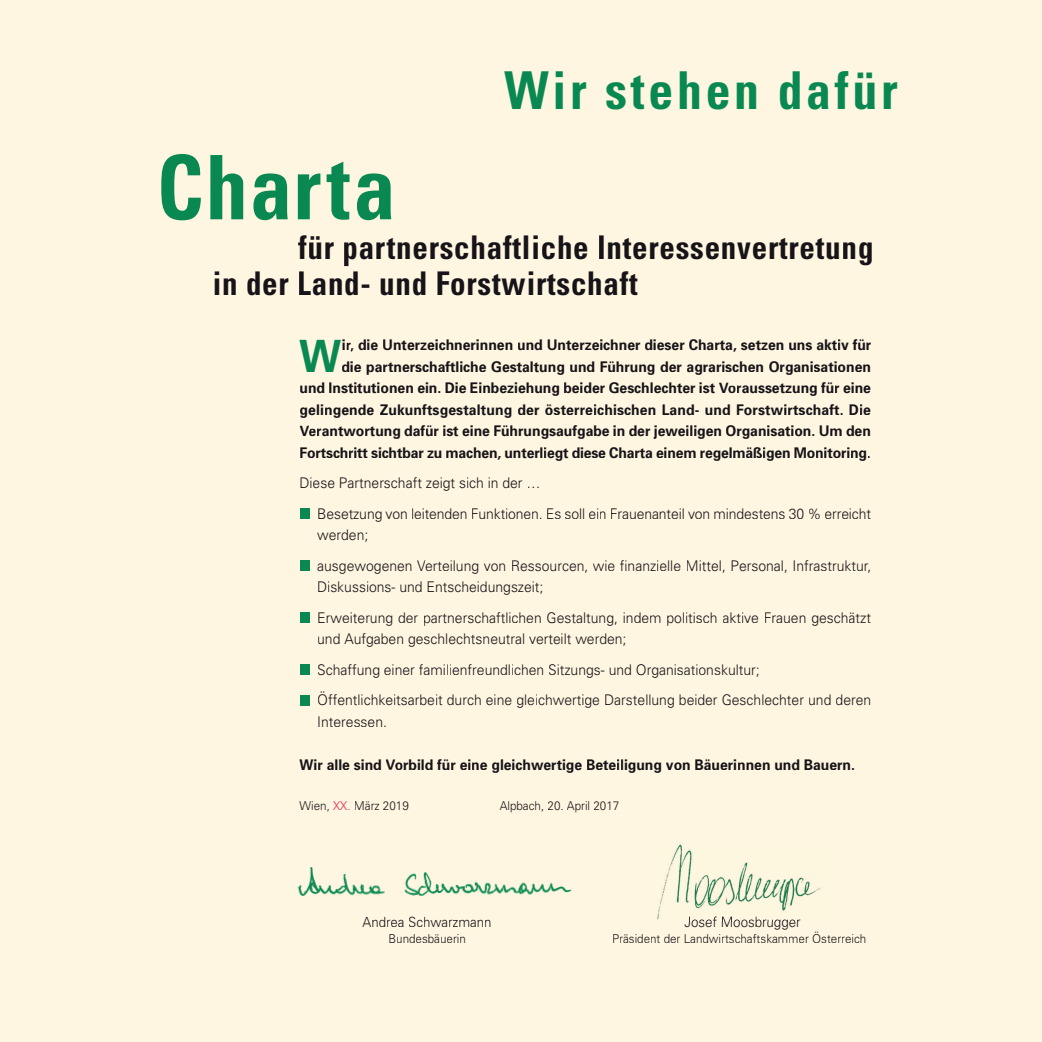
<style>
.page{position:relative;width:1042px;height:1042px;background:#fef6e0}
.page>*{position:absolute;margin:0;border:0;box-sizing:border-box;transform-origin:0 0}
.t1{font:700 condensed 89.08px "Univers";letter-spacing:.025em;color:#098951;scale:.95 1}
.t2{font:700 condensed 52.15px "Univers";letter-spacing:.075em;color:#098951;scale:.95 1}
.t3{font:700 44.45px "Univers";color:#098951;scale:.95 1}
.t4{font:700 condensed 32.55px "Univers";letter-spacing:.025em;color:#171419;scale:.95 1}
.t5{font:700 14.7px/21.5px "Univers";color:#171419;text-align:right;scale:.95 1}
.t6{font:300 14.7px/30.4px "Univers";color:#171419;scale:.95 1}
.t7{font:300 14px "Univers";color:#171419;scale:.95 1}
.t8{font:300 12.25px "Univers";color:#171419;scale:.95 1}
.s1{color:#ed1e51}
</style>
<div class="page">
<div style="left:300px;top:508px;width:10px;height:11px;background:#098951"></div>
<div style="left:300px;top:560px;width:10px;height:11px;background:#098951"></div>
<div style="left:300px;top:612px;width:10px;height:11px;background:#098951"></div>
<div style="left:300px;top:664px;width:10px;height:10px;background:#098951"></div>
<div style="left:300px;top:695px;width:10px;height:10px;background:#098951"></div>
<img style="left:297px;top:867px;width:275px;height:29px">
<img style="left:657px;top:844px;width:164px;height:77px">
<img style="left:685px;top:916px;width:115px;height:5px">
<h1 class="t1" style="left:157px;top:133px;width:253px">Charta</h1>
<h2 class="t2" style="left:504px;top:59px;width:415px">Wir stehen dafür</h2>
<h3 class="t4" style="left:298px;top:228px;width:607px">für partnerschaftliche Interessenvertretung</h3>
<h3 class="t4" style="left:213px;top:264px;width:449px">in der Land- und Forstwirtschaft</h3>
<p class="t5" style="left:299px;top:334px;width:603px">ir, die Unterzeichnerinnen und Unterzeichner dieser Charta, setzen uns aktiv für<br>die partnerschaftliche Gestaltung und Führung der agrarischen Organisationen<br>und Institutionen ein. Die Einbeziehung beider Geschlechter ist Voraussetzung für eine gelingende Zukunftsgestaltung der österreichischen Land- und Forstwirtschaft. Die Verantwortung dafür ist eine Führungsaufgabe in der jeweiligen Organisation. Um den Fortschritt sichtbar zu machen, unterliegt diese Charta einem regelmäßigen Monitoring.</p>
<p class="t6" style="left:317px;top:468px;width:584px;text-indent:-18px">Diese Partnerschaft zeigt sich in der …<br>Besetzung von leitenden Funktionen. Es soll ein Frauenanteil von mindestens 30 % erreicht</p>
<p class="t6" style="left:317px;top:520px;width:585px">werden;<br>ausgewogenen Verteilung von Ressourcen, wie finanzielle Mittel, Personal, Infrastruktur,</p>
<p class="t6" style="left:317px;top:572px;width:584px">Diskussions- und Entscheidungszeit;<br>Erweiterung der partnerschaftlichen Gestaltung, indem politisch aktive Frauen geschätzt</p>
<p class="t6" style="left:317px;top:624px;width:585px">und Aufgaben geschlechtsneutral verteilt werden;<br>Schaffung einer familienfreundlichen Sitzungs- und Organisationskultur;<br>Öffentlichkeitsarbeit durch eine gleichwertige Darstellung beider Geschlechter und deren</p>
<p class="t6" style="left:317px;top:706px;width:75px">Interessen.</p>
<p class="t5" style="left:300px;top:753px;width:586px">Wir alle sind Vorbild für eine gleichwertige Beteiligung von Bäuerinnen und Bauern.</p>
<h3 class="t3" style="left:299px;top:327px;width:46px">W</h3>
<p class="t8" style="left:299px;top:798px;width:117px">Wien, <span class="s1">XX.</span> März 2019</p>
<p class="t8" style="left:500px;top:798px;width:127px">Alpbach, 20. April 2017</p>
<p class="t7" style="left:362px;top:913px;width:137px">Andrea Schwarzmann</p>
<p class="t7" style="left:684px;top:913px;width:124px">Josef Moosbrugger</p>
<p class="t8" style="left:388px;top:931px;width:83px">Bundesbäuerin</p>
<p class="t8" style="left:612px;top:931px;width:269px">Präsident der Landwirtschaftskammer Österreich</p>
</div>
